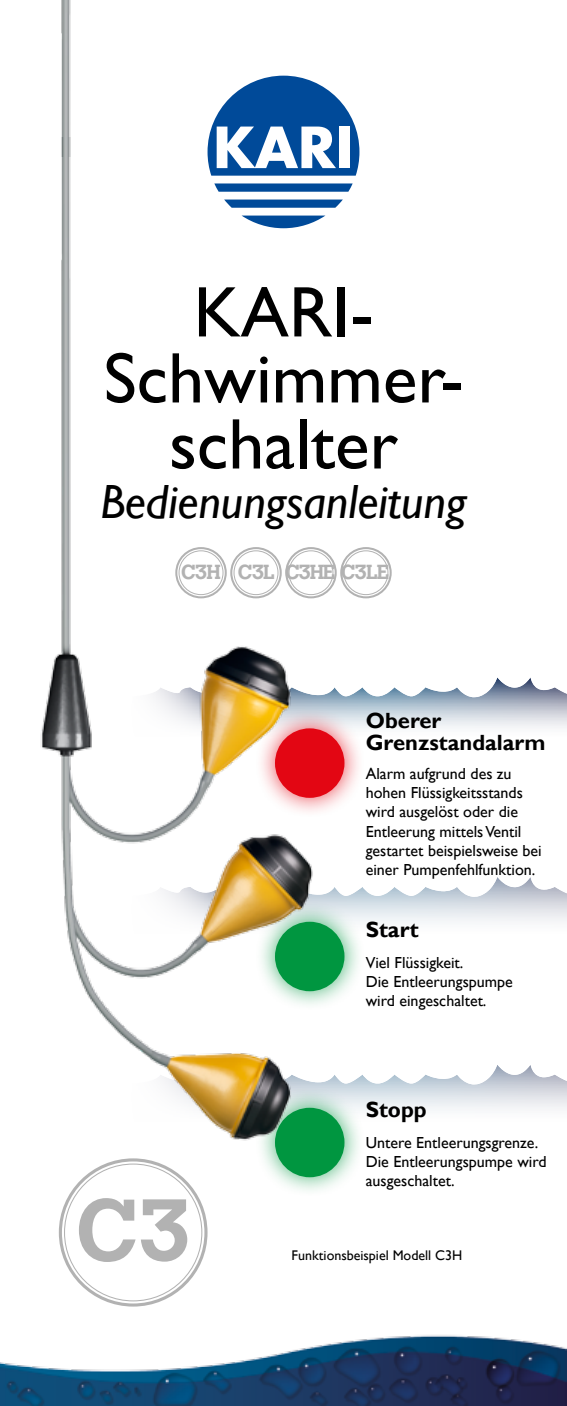
<style>
.page{position:relative;width:567px;height:1406px;background:#fff}
.page>*{position:absolute;margin:0;border:0;box-sizing:border-box;transform-origin:0 0}
.t1{font:700 86px "Calvert MT Std";color:#b2b2b2}
.t2{font:72px/66px "Gill Sans";color:#000;text-align:center}
.t3{font:italic 48px "Gill Sans";color:#000}
.t4{font:700 22px/21.6px "Gill Sans";color:#000}
.t5{font:700 20.2px "Calvert MT Std";letter-spacing:-.04em;color:#b2b2b2}
.t6{font:16px/19.2px "Gill Sans";color:#000}
.t7{font:14px "Gill Sans";color:#000}
</style>
<div class="page">
<img style="left:0;top:1335px;width:567px;height:71px">
<svg style="left:393px;top:677px;width:174px;height:51px"></svg>
<svg style="left:393px;top:877px;width:174px;height:45px"></svg>
<svg style="left:393px;top:1065px;width:174px;height:45px"></svg>
<svg style="left:119px;top:1175px;width:85px;height:128px"></svg>
<div style="left:254px;top:1086px;width:111px;height:111px;background:#009640;opacity:.75"></div>
<img style="left:61px;top:0;width:229px;height:138px">
<img style="left:41px;top:138px;width:352px;height:1037px">
<div style="left:208px;top:76px;width:151px;height:152px;background:#fff;border-radius:50%"></div>
<svg style="left:224px;top:200px;width:119px;height:8px"></svg>
<svg style="left:214px;top:183px;width:139px;height:9px"></svg>
<svg style="left:242px;top:216px;width:83px;height:12px"></svg>
<svg style="left:208px;top:76px;width:151px;height:100px"></svg>
<div style="left:339px;top:127px;width:11px;height:41px;background:#fff"></div>
<div style="left:62px;top:1161px;width:142px;height:142px;background:#fff;border-radius:50%"></div>
<div style="left:59px;top:1158px;width:149px;height:149px;border:3px solid #b2b2b2;border-radius:50%"></div>
<div style="left:177px;top:549px;width:48px;height:47px;background:#fff;border-radius:50%"></div>
<div style="left:175px;top:547px;width:52px;height:51px;border:2px solid #b2b2b2;border-radius:50%"></div>
<div style="left:179px;top:550px;width:44px;height:45px;border:1px solid #b2b2b2;border-radius:50%"></div>
<div style="left:232px;top:549px;width:48px;height:47px;background:#fff;border-radius:50%"></div>
<div style="left:230px;top:547px;width:52px;height:51px;border:2px solid #b2b2b2;border-radius:50%"></div>
<div style="left:234px;top:550px;width:44px;height:45px;border:1px solid #b2b2b2;border-radius:50%"></div>
<div style="left:287px;top:549px;width:48px;height:47px;background:#fff;border-radius:50%"></div>
<div style="left:285px;top:547px;width:52px;height:51px;border:2px solid #b2b2b2;border-radius:50%"></div>
<div style="left:289px;top:550px;width:44px;height:45px;border:1px solid #b2b2b2;border-radius:50%"></div>
<div style="left:342px;top:549px;width:48px;height:47px;background:#fff;border-radius:50%"></div>
<div style="left:340px;top:547px;width:52px;height:51px;border:2px solid #b2b2b2;border-radius:50%"></div>
<div style="left:344px;top:550px;width:44px;height:45px;border:1px solid #b2b2b2;border-radius:50%"></div>
<h2 class="t2" style="left:104px;top:285px;width:361px">KARI-<br>Schwimmer&shy;schalter</h2>
<h3 class="t3" style="left:100px;top:482px;width:368px">Bedienungsanleitung</h3>
<p class="t5" style="left:181px;top:561px;width:210px">C3H C3L C3HE C3LE</p>
<h3 class="t4" style="left:366px;top:712px;width:181px">Oberer<br>Grenzstandalarm</h3>
<p class="t6" style="left:366px;top:765px;width:178px">Alarm aufgrund des zu hohen Flüssigkeitsstands wird ausgelöst oder die<br>Entleerung mittels Ventil gestartet beispielsweise bei einer Pumpenfehlfunktion.</p>
<h3 class="t4" style="left:366px;top:920px;width:55px">Start</h3>
<p class="t6" style="left:366px;top:954px;width:149px">Viel Flüssigkeit.<br>Die Entleerungspumpe wird eingeschaltet.</p>
<h1 class="t1" style="left:76px;top:1180px;width:116px">C3</h1>
<h3 class="t4" style="left:366px;top:1100px;width:62px">Stopp</h3>
<p class="t6" style="left:366px;top:1134px;width:182px">Untere Entleerungsgrenze.<br>Die Entleerungspumpe wird ausgeschaltet.</p>
<p class="t7" style="left:292px;top:1249px;width:172px">Funktionsbeispiel Modell C3H</p>
</div>
